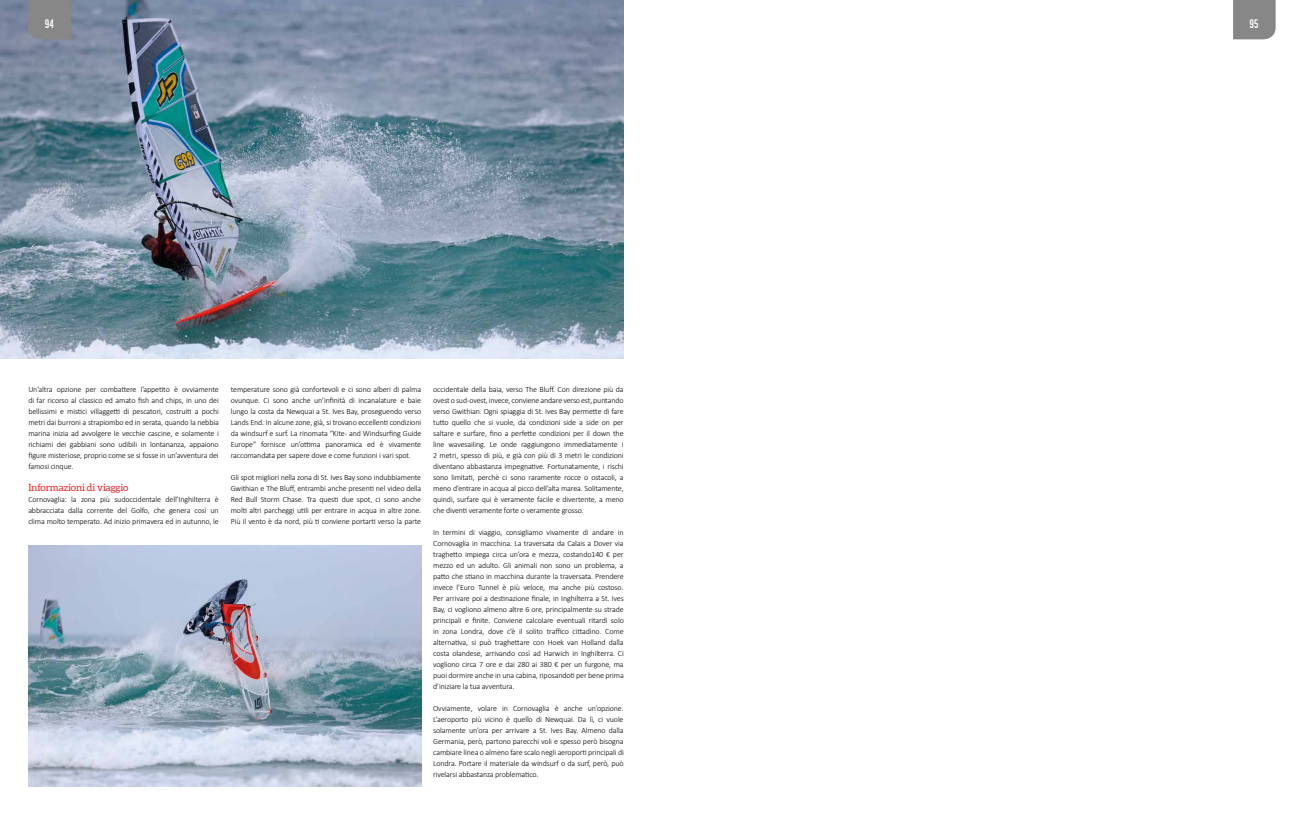
<style>
.page{position:relative;width:1304px;height:814px;background:#fff}
.page>*{position:absolute;margin:0;border:0;box-sizing:border-box;transform-origin:0 0}
.t1{font:12px "Big Noodle Titling";color:#fff}
.t2{font:10px "Aleo";letter-spacing:-.015em;color:#e52329}
.t3{font:300 8px/11px "Calibri";letter-spacing:-.015em;color:#000;text-align:justify}
</style>
<div class="page">
<img style="left:0;top:1px;width:624px;height:357px">
<img style="left:28px;top:545px;width:393px;height:241px">
<div style="left:28px;top:1px;width:43px;height:38px;background:#878787"></div>
<div style="left:1233px;top:1px;width:43px;height:38px;background:#878787"></div>
<h1 class="t1" style="left:45px;top:18px;width:10px">94</h1>
<h1 class="t1" style="left:1250px;top:18px;width:10px">95</h1>
<p class="t3" style="left:28px;top:384px;width:192px">Un’altra opzione per combattere l’appetito è ovviamente di far ricorso al classico ed amato fish and chips, in uno dei bellissimi e mistici villaggetti di pescatori, costruiti a pochi metri dai burroni a strapiombo ed in serata, quando la nebbia marina inizia ad avvolgere le vecchie cascine, e solamente i richiami dei gabbiani sono udibili in lontananza, appaiono figure misteriose, proprio come se si fosse in un’avventura dei famosi cinque.</p>
<p class="t2" style="left:28px;top:481px;width:102px">Informazioni di viaggio</p>
<p class="t3" style="left:28px;top:494px;width:192px">Cornovaglia: la zona più sudoccidentale dell’Inghilterra è abbracciata dalla corrente del Golfo, che genera così un clima molto temperato. Ad inizio primavera ed in autunno, le</p>
<p class="t3" style="left:231px;top:384px;width:192px">temperature sono già confortevoli e ci sono alberi di palma ovunque. Ci sono anche un’infinità di incanalature e baie lungo la costa da Newquai a St. Ives Bay, proseguendo verso Lands End. In alcune zone, già, si trovano eccellenti condizioni da windsurf e surf. La rinomata “Kite- and Windsurfing Guide Europe” fornisce un’ottima panoramica ed è vivamente raccomandata per sapere dove e come funzioni i vari spot.</p>
<p class="t3" style="left:231px;top:472px;width:192px">Gli spot migliori nella zona di St. Ives Bay sono indubbiamente Gwithian e The Bluff, entrambi anche presenti nel video della Red Bull Storm Chase. Tra questi due spot, ci sono anche molti altri parcheggi utili per entrare in acqua in altre zone.<br>Più il vento è da nord, più ti conviene portarti verso la parte</p>
<p class="t3" style="left:433px;top:384px;width:192px">occidentale della baia, verso The Bluff. Con direzione più da ovest o sud-ovest, invece, conviene andare verso est, puntando verso Gwithian. Ogni spiaggia di St. Ives Bay permette di fare tutto quello che si vuole, da condizioni side a side on per saltare e surfare, fino a perfette condizioni per il down the line wavesailing. Le onde raggiungono immediatamente i 2 metri, spesso di più, e già con più di 3 metri le condizioni diventano abbastanza impegnative. Fortunatamente, i rischi sono limitati, perchè ci sono raramente rocce o ostacoli, a meno d’entrare in acqua al picco dell’alta marea. Solitamente, quindi, surfare qui è veramente facile e divertente, a meno che diventi veramente forte o veramente grosso.</p>
<p class="t3" style="left:433px;top:527px;width:192px">In termini di viaggio, consigliamo vivamente di andare in Cornovaglia in macchina. La traversata da Calais a Dover via traghetto impiega circa un’ora e mezza, costando140 € per mezzo ed un adulto. Gli animali non sono un problema, a patto che stiano in macchina durante la traversata. Prendere invece l’Euro Tunnel è più veloce, ma anche più costoso.<br>Per arrivare poi a destinazione finale, in Inghilterra a St. Ives Bay, ci vogliono almeno altre 6 ore, principalmente su strade principali e finite. Conviene calcolare eventuali ritardi solo in zona Londra, dove c’è il solito traffico cittadino. Come alternativa, si può traghettare con Hoek van Holland dalla costa olandese, arrivando così ad Harwich in Inghilterra. Ci vogliono circa 7 ore e dai 280 ai 380 € per un furgone, ma puoi dormire anche in una cabina, riposandoti per bene prima d’iniziare la tua avventura.</p>
<p class="t3" style="left:433px;top:703px;width:192px">Ovviamente, volare in Cornovaglia è anche un’opzione.<br>L’aeroporto più vicino è quello di Newquai. Da lì, ci vuole solamente un’ora per arrivare a St. Ives Bay. Almeno dalla Germania, però, partono parecchi voli e spesso però bisogna cambiare linea o almeno fare scalo negli aeroporti principali di Londra. Portare il materiale da windsurf o da surf, però, può rivelarsi abbastanza problematico.</p>
</div>
